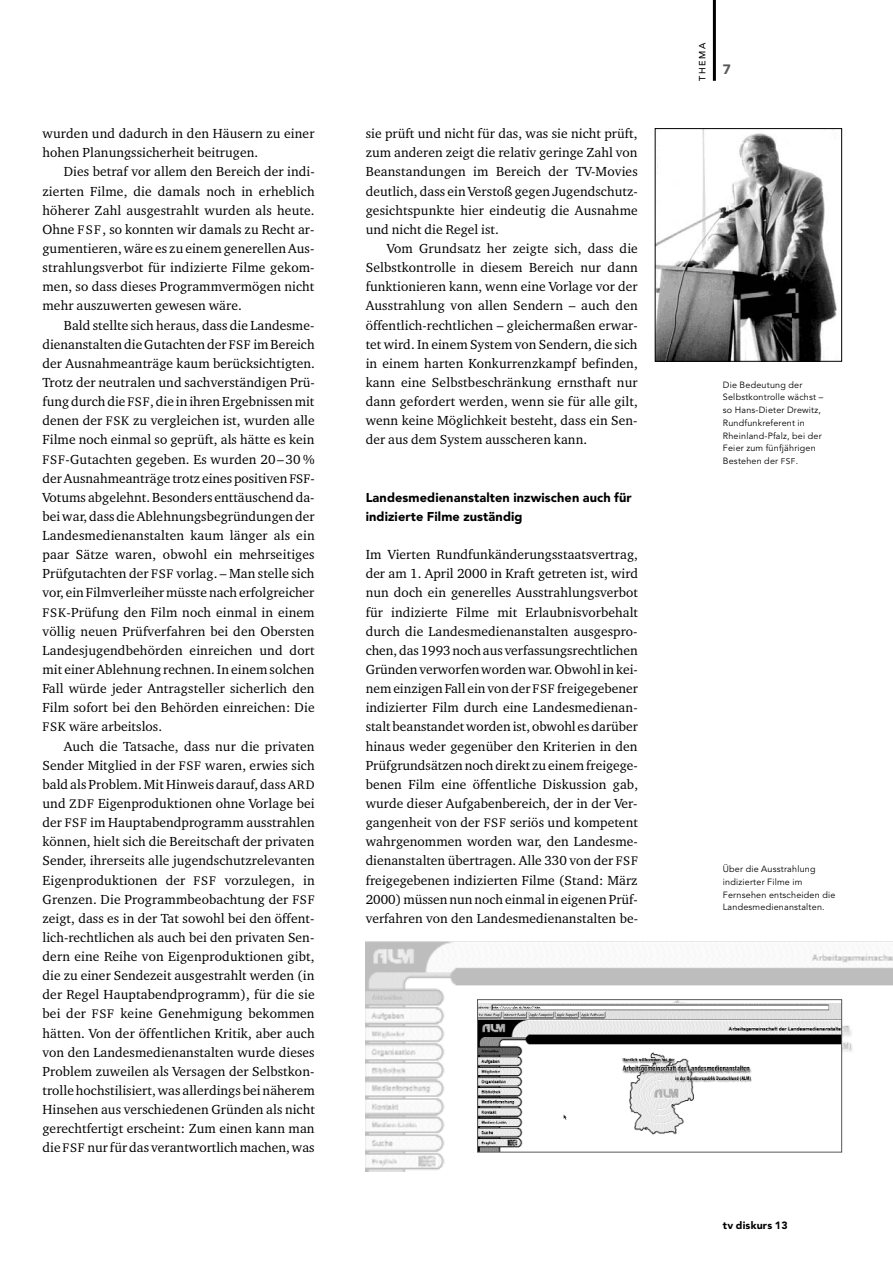
<style>
.page{position:relative;width:893px;height:1263px;background:#fff}
.page>*{position:absolute;margin:0;border:0;box-sizing:border-box;transform-origin:0 0}
.t1{font:13.5px/19.2px "Charter BT";letter-spacing:.005em;color:#000;text-align:justify}
.t2{font:900 13.5px "Avenir";color:#585858}
.t3{font:900 12.75px/19.2px "Avenir";letter-spacing:.01em;color:#000}
.t4{font:900 10.5px "Avenir";letter-spacing:.02em;color:#000}
.t5{font:9px/12.8px "Avenir";letter-spacing:.02em;color:#000}
.t6{font:500 9px "Avenir";letter-spacing:.165em;color:#000}
.s1{font-size:12.75px}
.s2{font-size:8.25px}
</style>
<div class="page">
<img style="left:366px;top:942px;width:527px;height:229px">
<img style="left:479px;top:1003px;width:361px;height:147px">
<div style="left:477px;top:999px;width:365px;height:153px;border:1px solid #585858"></div>
<img style="left:657px;top:130px;width:180px;height:230px">
<div style="left:655px;top:128px;width:187px;height:234px;border:1px solid #000"></div>
<hr style="left:713px;top:0;width:3px;height:81px;background:#000">
<p class="t1" style="left:43px;top:125px;width:273px">wurden und dadurch in den Häusern zu einer hohen Planungssicherheit beitrugen.</p>
<p class="t1" style="left:43px;top:163px;width:274px;text-indent:21px">Dies betraf vor allem den Bereich der indi&shy;zierten Filme, die damals noch in erheblich höherer Zahl ausgestrahlt wurden als heute.<br>Ohne <span class="s1">FSF</span>, so konnten wir damals zu Recht ar&shy;gumentieren, wäre es zu einem generellen Aus&shy;strahlungsverbot für indizierte Filme gekom&shy;men, so dass dieses Programmvermögen nicht mehr auszuwerten gewesen wäre.</p>
<p class="t1" style="left:43px;top:316px;width:274px;text-indent:21px">Bald stellte sich heraus, dass die Landesme&shy;dienanstalten die Gutachten der <span class="s1">FSF</span> im Bereich der Ausnahmeanträge kaum berücksichtigten.<br>Trotz der neutralen und sachverständigen Prü&shy;fung durch die <span class="s1">FSF</span>, die in ihren Ergebnissen mit denen der <span class="s1">FSK</span> zu vergleichen ist, wurden alle Filme noch einmal so geprüft, als hätte es kein <span class="s1">FSF</span>-Gutachten gegeben. Es wurden 20–30 % der Ausnahmeanträge trotz eines positiven <span class="s1">FSF</span>-Votums abgelehnt. Besonders enttäuschend da&shy;bei war, dass die Ablehnungsbegründungen der Landesmedienanstalten kaum länger als ein paar Sätze waren, obwohl ein mehrseitiges Prüfgutachten der <span class="s1">FSF</span> vorlag. – Man stelle sich vor, ein Filmverleiher müsste nach erfolgreicher <span class="s1">FSK</span>-Prüfung den Film noch einmal in einem völlig neuen Prüfverfahren bei den Obersten Landesjugendbehörden einreichen und dort mit einer Ablehnung rechnen. In einem solchen Fall würde jeder Antragsteller sicherlich den Film sofort bei den Behörden einreichen: Die <span class="s1">FSK</span> wäre arbeitslos.</p>
<p class="t1" style="left:43px;top:737px;width:274px;text-indent:21px">Auch die Tatsache, dass nur die privaten Sender Mitglied in der <span class="s1">FSF</span> waren, erwies sich bald als Problem. Mit Hinweis darauf, dass <span class="s1">ARD </span>und <span class="s1">ZDF</span> Eigenproduktionen ohne Vorlage bei der <span class="s1">FSF</span> im Hauptabendprogramm ausstrahlen können, hielt sich die Bereitschaft der privaten Sender, ihrerseits alle jugendschutzrelevanten Eigenproduktionen der <span class="s1">FSF</span> vorzulegen, in Grenzen. Die Programmbeobachtung der <span class="s1">FSF </span>zeigt, dass es in der Tat sowohl bei den öffent&shy;lich-rechtlichen als auch bei den privaten Sen&shy;dern eine Reihe von Eigenproduktionen gibt, die zu einer Sendezeit ausgestrahlt werden (in der Regel Hauptabendprogramm), für die sie bei der <span class="s1">FSF</span> keine Genehmigung bekommen hätten. Von der öffentlichen Kritik, aber auch von den Landesmedienanstalten wurde dieses Problem zuweilen als Versagen der Selbstkon&shy;trolle hochstilisiert, was allerdings bei näherem Hinsehen aus verschiedenen Gründen als nicht gerechtfertigt erscheint: Zum einen kann man die <span class="s1">FSF</span> nur für das verantwortlich machen, was</p>
<p class="t1" style="left:366px;top:125px;width:274px">sie prüft und nicht für das, was sie nicht prüft, zum anderen zeigt die relativ geringe Zahl von Beanstandungen im Bereich der TV-Movies deutlich, dass ein Verstoß gegen Jugendschutz&shy;gesichtspunkte hier eindeutig die Ausnahme und nicht die Regel ist.</p>
<p class="t1" style="left:366px;top:240px;width:274px;text-indent:21px">Vom Grundsatz her zeigte sich, dass die Selbstkontrolle in diesem Bereich nur dann funktionieren kann, wenn eine Vorlage vor der Ausstrahlung von allen Sendern – auch den öffentlich-rechtlichen – gleichermaßen erwar&shy;tet wird. In einem System von Sendern, die sich in einem harten Konkurrenzkampf befinden, kann eine Selbstbeschränkung ernsthaft nur dann gefordert werden, wenn sie für alle gilt, wenn keine Möglichkeit besteht, dass ein Sen&shy;der aus dem System ausscheren kann.</p>
<p class="t3" style="left:366px;top:489px;width:267px">Landesmedienanstalten inzwischen auch für indizierte Filme zuständig</p>
<p class="t1" style="left:366px;top:546px;width:274px">Im Vierten Rundfunkänderungsstaatsvertrag, der am 1. April 2000 in Kraft getreten ist, wird nun doch ein generelles Ausstrahlungsverbot für indizierte Filme mit Erlaubnisvorbehalt durch die Landesmedienanstalten ausgespro&shy;chen, das 1993 noch aus verfassungsrechtlichen Gründen verworfen worden war. Obwohl in kei&shy;nem einzigen Fall ein von der <span class="s1">FSF</span> freigegebener indizierter Film durch eine Landesmedienan&shy;stalt beanstandet worden ist, obwohl es darüber hinaus weder gegenüber den Kriterien in den Prüfgrundsätzen noch direkt zu einem freigege&shy;benen Film eine öffentliche Diskussion gab, wurde dieser Aufgabenbereich, der in der Ver&shy;gangenheit von der <span class="s1">FSF</span> seriös und kompetent wahrgenommen worden war, den Landesme&shy;dienanstalten übertragen. Alle 330 von der <span class="s1">FSF </span>freigegebenen indizierten Filme (Stand: März 2000) müssen nun noch einmal in eigenen Prüf&shy;verfahren von den Landesmedienanstalten be-</p>
<p class="t6" style="left:699px;top:81px;width:39px;rotate:-90deg">THEMA</p>
<p class="t2" style="left:723px;top:64px;width:9px">7</p>
<p class="t5" style="left:723px;top:379px;width:102px">Die Bedeutung der<br>Selbstkontrolle wächst – so Hans-Dieter Drewitz,<br>Rundfunkreferent in<br>Rheinland-Pfalz, bei der<br>Feier zum fünfjährigen<br>Bestehen der <span class="s2">FSF</span>.</p>
<p class="t5" style="left:723px;top:863px;width:114px">Über die Ausstrahlung indizierter Filme im<br>Fernsehen entscheiden die<br>Landesmedienanstalten.</p>
<p class="t4" style="left:723px;top:1221px;width:66px">tv diskurs 13</p>
</div>
